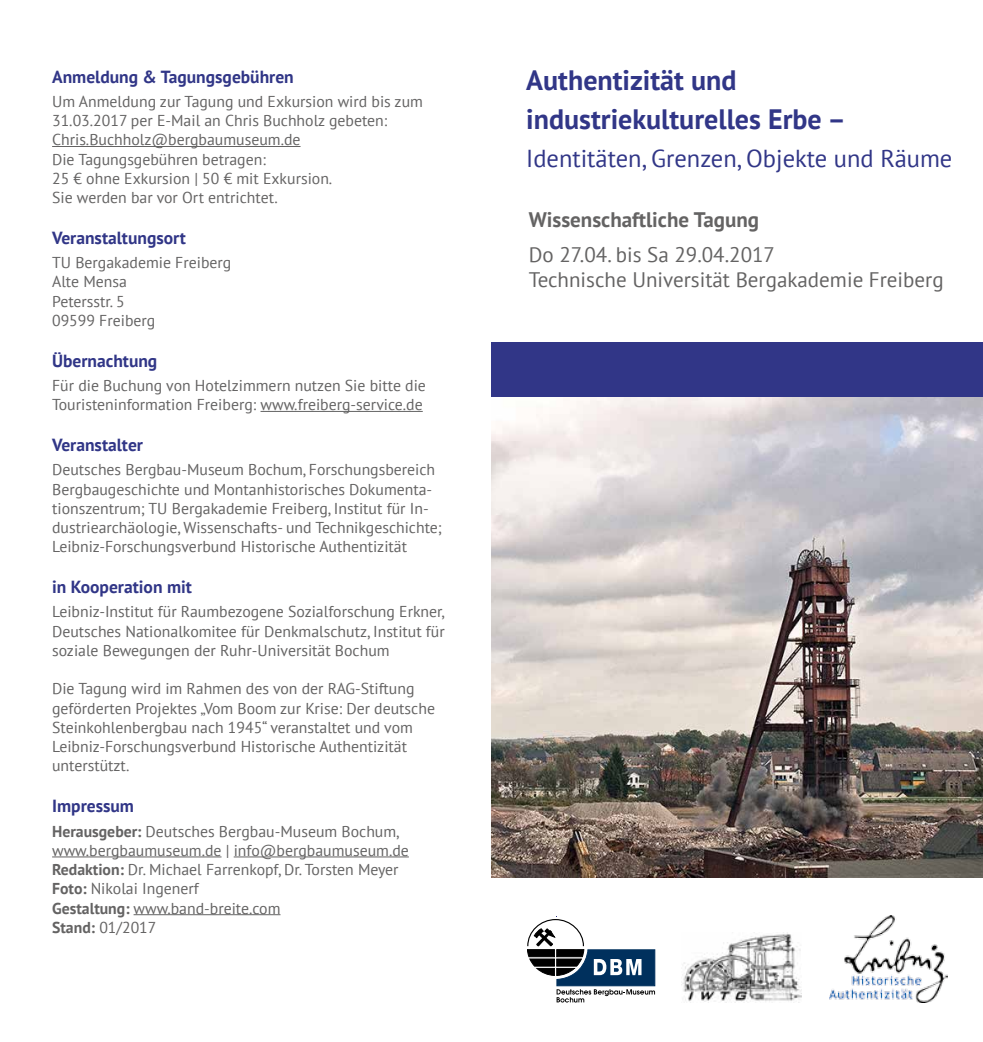
<style>
.page{position:relative;width:983px;height:1042px;background:#fff}
.page>*{position:absolute;margin:0;border:0;box-sizing:border-box;transform-origin:0 0}
.t1{font:700 28px/38.5px "PT Sans";color:#313687}
.t2{font:24.5px "PT Sans";color:#313687}
.t3{font:21px/25.2px "PT Sans";color:#646363}
.t4{font:700 21px "PT Sans";color:#646363}
.t5{font:700 17.5px "PT Sans";color:#313687}
.t6{font:15.75px/19.2px "PT Sans";color:#646363}
.s1{font-weight:700}
</style>
<div class="page">
<svg style="left:527px;top:919px;width:128px;height:83px"></svg>
<img style="left:829px;top:915px;width:117px;height:87px">
<img style="left:681px;top:933px;width:120px;height:69px">
<img style="left:491px;top:397px;width:491px;height:480px">
<div style="left:491px;top:342px;width:491px;height:55px;background:#313687"></div>
<hr style="left:52px;top:146px;width:248px;height:1px;background:#646363">
<hr style="left:260px;top:411px;width:162px;height:1px;background:#646363">
<hr style="left:52px;top:856px;width:169px;height:1px;background:#646363">
<hr style="left:234px;top:856px;width:175px;height:1px;background:#646363">
<hr style="left:133px;top:914px;width:147px;height:1px;background:#646363">
<p class="t5" style="left:52px;top:65px;width:243px">Anmeldung &amp; Tagungsgebühren</p>
<p class="t6" style="left:52px;top:91px;width:372px">Um Anmeldung zur Tagung und Exkursion wird bis zum 31.03.2017 per E-Mail an Chris Buchholz gebeten:<br>Chris.Buchholz@bergbaumuseum.de<br>Die Tagungsgebühren betragen:<br>25 € ohne Exkursion | 50 € mit Exkursion.<br>Sie werden bar vor Ort entrichtet.</p>
<p class="t5" style="left:52px;top:226px;width:135px">Veranstaltungsort</p>
<p class="t6" style="left:52px;top:253px;width:181px">TU Bergakademie Freiberg<br>Alte Mensa<br>Petersstr. 5<br>09599 Freiberg</p>
<p class="t5" style="left:52px;top:349px;width:107px">Übernachtung</p>
<p class="t6" style="left:52px;top:375px;width:375px">Für die Buchung von Hotelzimmern nutzen Sie bitte die<br>Touristeninformation Freiberg: www.freiberg-service.de</p>
<p class="t5" style="left:52px;top:433px;width:92px">Veranstalter</p>
<p class="t6" style="left:52px;top:460px;width:391px">Deutsches Bergbau-Museum Bochum, Forschungsbereich Bergbaugeschichte und Montanhistorisches Dokumenta&shy;tionszentrum; TU Bergakademie Freiberg, Institut für In&shy;dustriearchäologie, Wissenschafts- und Technikgeschichte; Leibniz-Forschungsverbund Historische Authentizität</p>
<p class="t5" style="left:52px;top:575px;width:141px">in Kooperation mit</p>
<p class="t6" style="left:52px;top:602px;width:394px;text-align:justify">Leibniz-Institut für Raumbezogene Sozialforschung Erkner, Deutsches Nationalkomitee für Denkmalschutz, Institut für soziale Bewegungen der Ruhr-Universität Bochum</p>
<p class="t6" style="left:52px;top:679px;width:384px">Die Tagung wird im Rahmen des von der RAG-Stiftung geförderten Projektes „Vom Boom zur Krise: Der deutsche Steinkohlenbergbau nach 1945“ veranstaltet und vom Leibniz-Forschungsverbund Historische Authentizität unterstützt.</p>
<p class="t5" style="left:52px;top:794px;width:83px">Impressum</p>
<p class="t6" style="left:52px;top:821px;width:358px"><span class="s1">Herausgeber:</span> Deutsches Bergbau-Museum Bochum, www.bergbaumuseum.de | info@bergbaumuseum.de <span class="s1">Redaktion:</span> Dr. Michael Farrenkopf, Dr. Torsten Meyer <span class="s1">Foto:</span> Nikolai Ingenerf<br><span class="s1">Gestaltung:</span> www.band-breite.com<br><span class="s1">Stand:</span> 01/2017</p>
<h1 class="t1" style="left:526px;top:61px;width:321px">Authentizität und industriekulturelles Erbe –</h1>
<h2 class="t2" style="left:526px;top:143px;width:427px">Identitäten, Grenzen, Objekte und Räume</h2>
<h3 class="t4" style="left:528px;top:205px;width:232px">Wissenschaftliche Tagung</h3>
<h3 class="t3" style="left:528px;top:241px;width:416px">Do 27.04. bis Sa 29.04.2017<br>Technische Universität Bergakademie Freiberg</h3>
</div>
